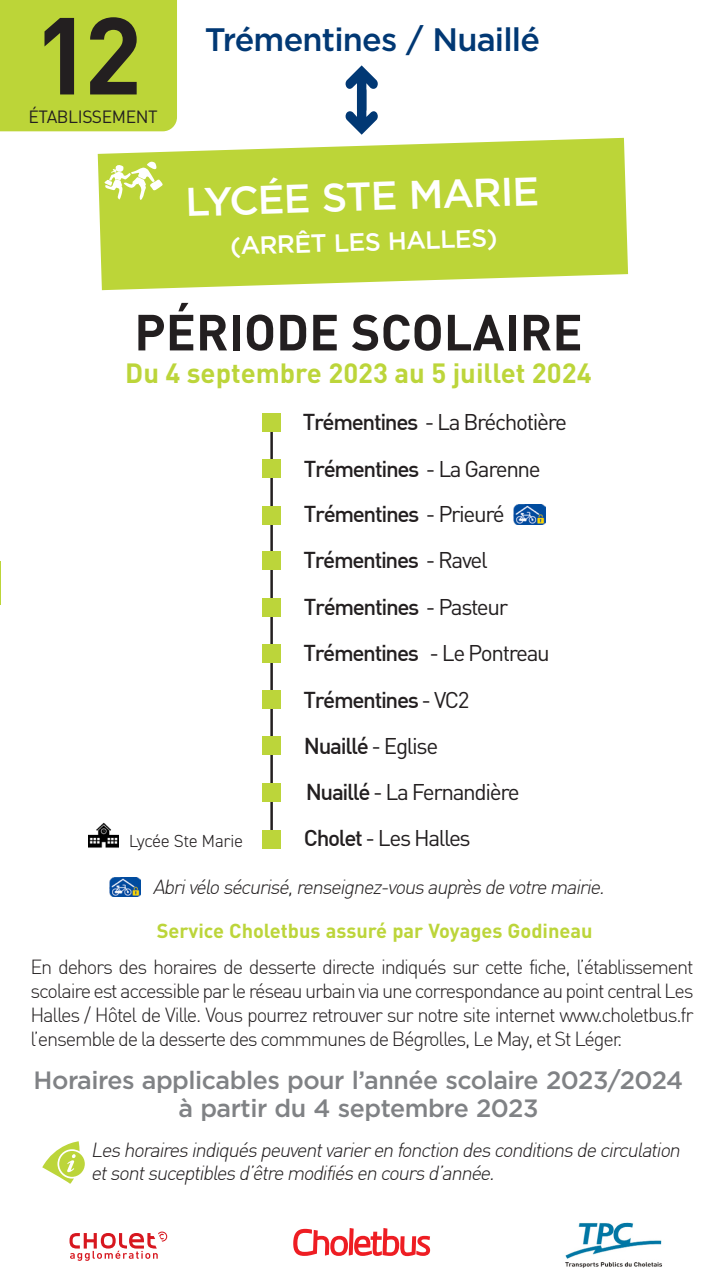
<style>
.page{position:relative;width:709px;height:1276px;background:#fff}
.page>*{position:absolute;margin:0;border:0;box-sizing:border-box;transform-origin:0 0}
.Normal_e{font:700 107.5px "DIN";color:#231f20}
.t1{font:700 50px "DIN";color:#231f20}
.Normal_e-2{font:500 40px "Gotham";color:#fff}
.Normal_e-3{font:500 32.5px "Gotham";letter-spacing:-.025em;color:#013874}
.t2{font:700 27.5px "DIN";color:#bcd53a}
.Normal_e-4{font:500 25px "Gotham";letter-spacing:-.02em;color:#808285}
.Normal_e-5{font:500 25px "Gotham";color:#fff}
.t3{font:500 22.5px "DIN";letter-spacing:-.06em;color:#231f20}
.t4{font:22.5px "DIN";letter-spacing:-.06em;color:#231f20}
.t5{font:300 20px/24px "DIN";letter-spacing:-.06em;color:#231f20;text-align:justify}
.Normal_e-6{font:italic 300 20px "DIN";color:#231f20}
.Normal_e-7{font:700 20px "DIN";color:#bcd53a}
.t6{font:300 17.5px "DIN2014";color:#231f20}
.Normal_e-8{font:17.5px "DIN";letter-spacing:-.025em;color:#231f20}
.s1{font-weight:500}
.s2{font-weight:400}
</style>
<div class="page">
<svg style="left:98px;top:138px;width:530px;height:152px;background:#c3d94e"></svg>
<div style="left:0;top:0;width:177px;height:131px;background:#bcd538"></div>
<svg style="left:345px;top:65px;width:33px;height:70px"></svg>
<svg style="left:104px;top:161px;width:59px;height:39px"></svg>
<svg style="left:42px;top:1141px;width:43px;height:42px"></svg>
<svg style="left:69px;top:1231px;width:98px;height:29px"></svg>
<img style="left:565px;top:1222px;width:97px;height:46px">
<svg style="left:293px;top:1228px;width:137px;height:28px"></svg>
<hr style="left:270px;top:423px;width:3px;height:416px;background:#231f20">
<div style="left:262px;top:783px;width:19px;height:18px;background:#bcd53a"></div>
<div style="left:262px;top:552px;width:19px;height:18px;background:#bcd53a"></div>
<div style="left:262px;top:460px;width:19px;height:18px;background:#bcd53a"></div>
<div style="left:262px;top:830px;width:19px;height:18px;background:#bcd53a"></div>
<div style="left:262px;top:737px;width:19px;height:18px;background:#bcd53a"></div>
<div style="left:262px;top:598px;width:19px;height:18px;background:#bcd53a"></div>
<div style="left:262px;top:690px;width:19px;height:18px;background:#bcd53a"></div>
<div style="left:262px;top:506px;width:19px;height:18px;background:#bcd53a"></div>
<div style="left:262px;top:644px;width:19px;height:18px;background:#bcd53a"></div>
<img style="left:514px;top:505px;width:31px;height:19px">
<img style="left:109px;top:877px;width:32px;height:19px">
<hr style="left:0;top:561px;width:1px;height:43px;background:#bcd538">
<img style="left:89px;top:822px;width:29px;height:26px">
<div style="left:262px;top:414px;width:19px;height:18px;background:#bcd53a"></div>
<p class="Normal_e" style="left:33px;top:-15px;width:110px">12</p>
<p class="Normal_e-8" style="left:29px;top:106px;width:131px">ÉTABLISSEMENT</p>
<p class="Normal_e-3" style="left:205px;top:18px;width:337px">Trémentines / Nuaillé</p>
<p class="Normal_e-2" style="left:184px;top:176px;width:355px;rotate:-2deg">LYCÉE STE MARIE</p>
<p class="Normal_e-5" style="left:229px;top:230px;width:269px;rotate:-2deg">(ARRÊT LES HALLES)</p>
<p class="t1" style="left:134px;top:300px;width:450px">PÉRIODE SCOLAIRE</p>
<p class="t2" style="left:125px;top:355px;width:468px">Du 4 septembre 2023 au 5 juillet 2024</p>
<p class="t4" style="left:303px;top:408px;width:266px"><span class="s1">Trémentines</span> - La Bréchotière</p>
<p class="t3" style="left:304px;top:455px;width:238px">Trémentines <span class="s2">- La Garenne</span></p>
<p class="t3" style="left:304px;top:500px;width:202px">Trémentines <span class="s2">- Prieuré</span></p>
<p class="t3" style="left:303px;top:546px;width:186px">Trémentines <span class="s2">- Ravel</span></p>
<p class="t3" style="left:304px;top:592px;width:206px">Trémentines <span class="s2">- Pasteur</span></p>
<p class="t3" style="left:303px;top:638px;width:248px">Trémentines <span class="s2">- Le Pontreau</span></p>
<p class="t3" style="left:303px;top:685px;width:167px">Trémentines <span class="s2">- VC2</span></p>
<p class="t3" style="left:304px;top:731px;width:136px">Nuaillé <span class="s2">- Eglise</span></p>
<p class="t6" style="left:129px;top:830px;width:115px">Lycée Ste Marie</p>
<p class="t4" style="left:306px;top:777px;width:215px"><span class="s1">Nuaillé</span> - La Fernandière</p>
<p class="t4" style="left:304px;top:824px;width:168px"><span class="s1">Cholet</span> - Les Halles</p>
<p class="Normal_e-6" style="left:153px;top:875px;width:457px">Abrivélosécurisé,renseignez-vousauprèsdevotremairie.</p>
<p class="Normal_e-7" style="left:157px;top:918px;width:437px">Service Choletbus assuré par Voyages Godineau</p>
<p class="t5" style="left:30px;top:954px;width:664px">En dehors des horaires de desserte directe indiqués sur cette fiche, l’établissement scolaire est accessible par le réseau urbain via une correspondance au point central Les Halles / Hôtel de Ville. Vous pourrez retrouver sur notre site internet www.choletbus.fr l’ensemble de la desserte des commmunes de Bégrolles, Le May, et St Léger.</p>
<p class="Normal_e-4" style="left:34px;top:1064px;width:651px">Horaires applicables pour l’année scolaire 2023/2024</p>
<p class="Normal_e-4" style="left:178px;top:1091px;width:361px">à partir du 4 septembre 2023</p>
<p class="Normal_e-6" style="left:91px;top:1137px;width:595px">Leshorairesindiquéspeuventvarierenfonctiondesconditionsdecirculation</p>
<p class="Normal_e-6" style="left:91px;top:1160px;width:409px">etsontsuceptiblesd’êtremodifiésencoursd’année.</p>
</div>
